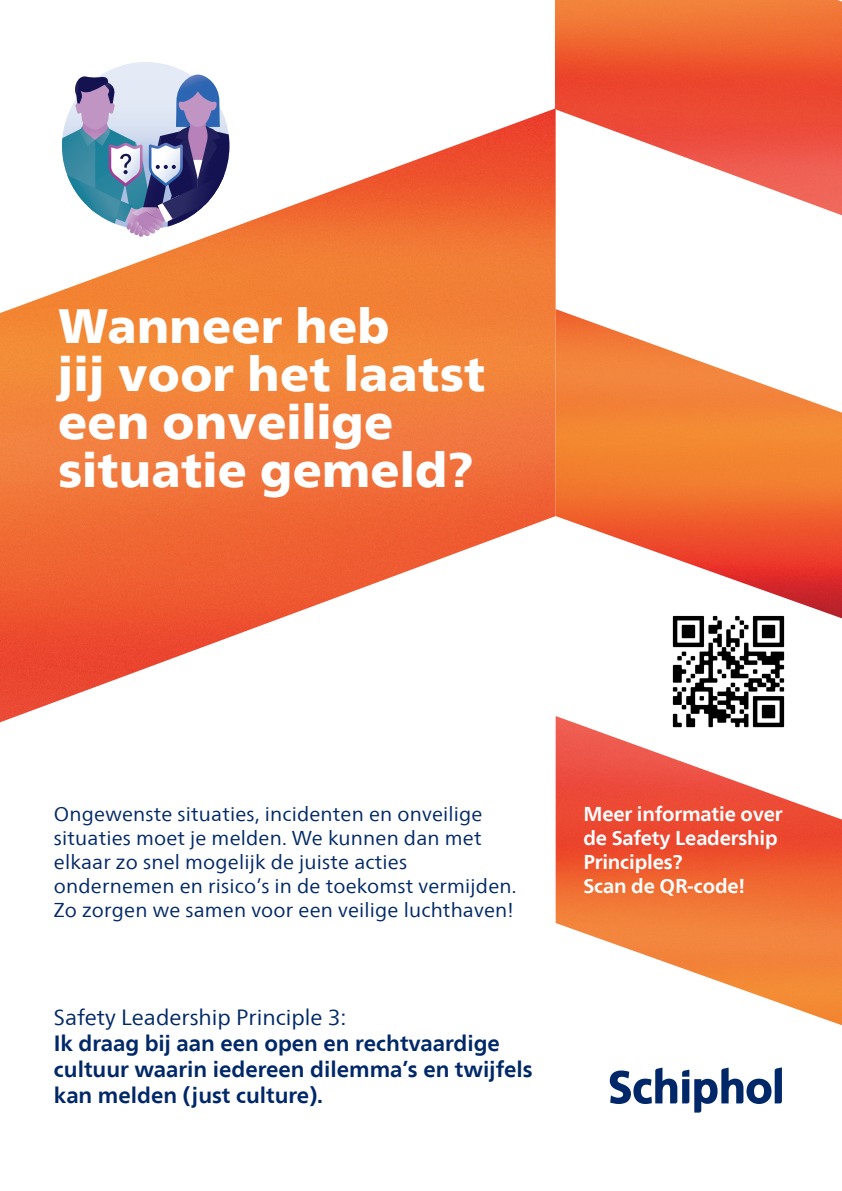
<style>
.page{position:relative;width:842px;height:1191px;background:#fff}
.page>*{position:absolute;margin:0;border:0;box-sizing:border-box;transform-origin:0 0}
.t1{font:900 48px/48px "Frutigerfor Schiphol";letter-spacing:.01em;color:#fff}
.t2{font:700 22px/26px "Frutigerfor Schiphol";color:#002868}
.t3{font:22px "Frutigerfor Schiphol";color:#002868}
.t4{font:20px "Frutigerfor Schiphol";letter-spacing:.01em;color:#002868}
.t5{font:700 20px "Frutigerfor Schiphol";letter-spacing:-.01em;color:#fff}
</style>
<div class="page">
<img style="left:556px;top:716px;width:286px;height:309px">
<img style="left:0;top:108px;width:556px;height:614px">
<img style="left:555px;top:0;width:287px;height:215px">
<img style="left:659px;top:618px;width:138px;height:122px">
<svg style="left:610px;top:1067px;width:172px;height:45px"></svg>
<img style="left:556px;top:309px;width:286px;height:309px">
<div style="left:62px;top:62px;width:167px;height:167px;background:#e4ebf6;border-radius:84px"></div>
<svg style="left:62px;top:75px;width:167px;height:162px"></svg>
<p class="t1" style="left:58px;top:302px;width:333px">Wanneer heb</p>
<p class="t1" style="left:58px;top:350px;width:429px">jij voor het laatst een onveilige</p>
<p class="t1" style="left:58px;top:446px;width:416px">situatie gemeld?</p>
<p class="t4" style="left:54px;top:801px;width:430px">Ongewenste situaties, incidenten en onveilige</p>
<p class="t4" style="left:54px;top:825px;width:429px">situaties moet je melden. We kunnen dan met</p>
<p class="t4" style="left:54px;top:849px;width:355px">elkaar zo snel mogelijk de juiste acties</p>
<p class="t4" style="left:54px;top:873px;width:464px">ondernemen en risico’s in de toekomst vermijden.</p>
<p class="t4" style="left:54px;top:897px;width:461px">Zo zorgen we samen voor een veilige luchthaven!</p>
<p class="t3" style="left:54px;top:1004px;width:294px">Safety Leadership Principle 3:</p>
<p class="t2" style="left:54px;top:1030px;width:480px">Ik draag bij aan een open en rechtvaardige cultuur waarin iedereen dilemma’s en twijfels kan melden (just culture).</p>
<p class="t5" style="left:583px;top:802px;width:201px">Meer informatie over</p>
<p class="t5" style="left:583px;top:826px;width:196px">de Safety Leadership</p>
<p class="t5" style="left:583px;top:850px;width:101px">Principles?</p>
<p class="t5" style="left:583px;top:874px;width:163px">Scan de QR-code!</p>
</div>
